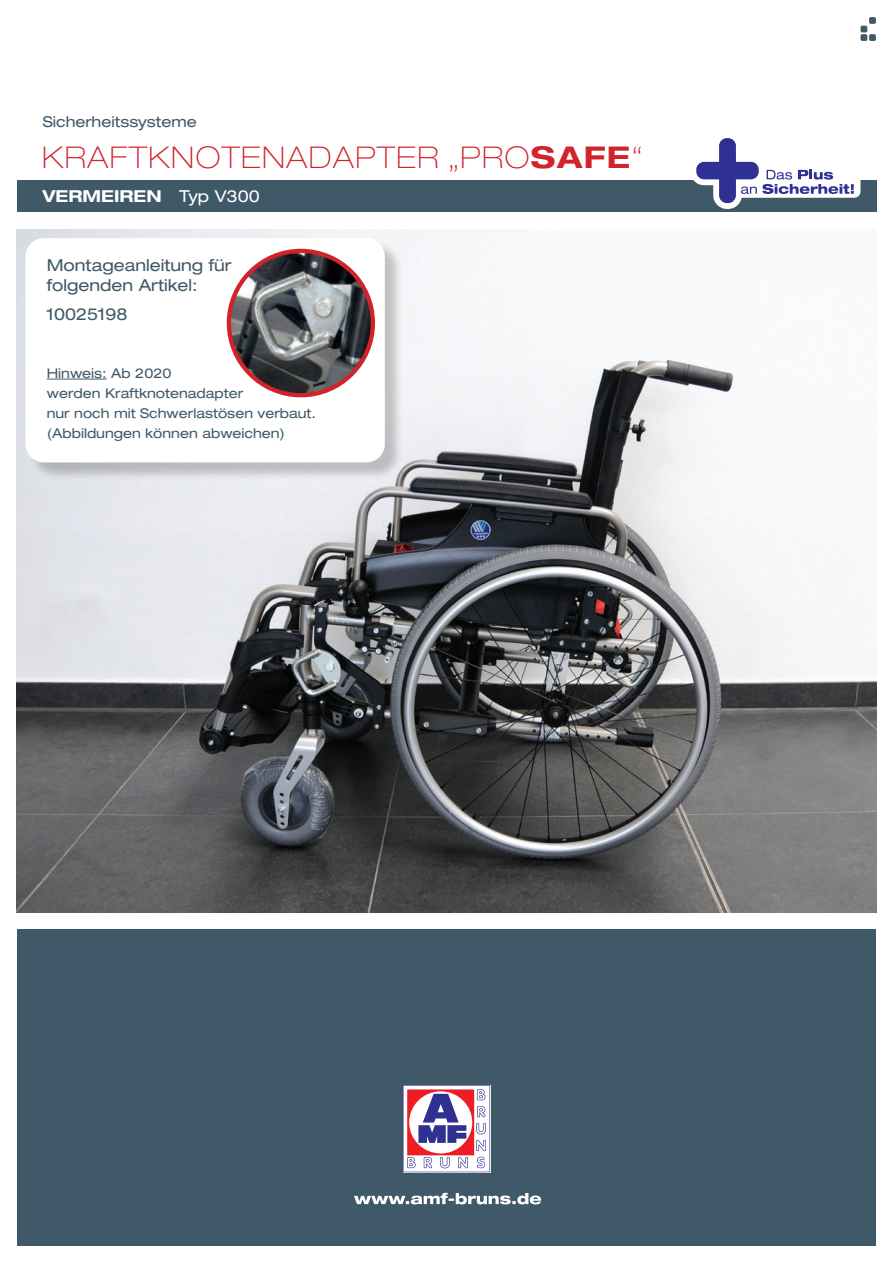
<style>
.page{position:relative;width:893px;height:1263px;background:#fff}
.page>*{position:absolute;margin:0;border:0;box-sizing:border-box;transform-origin:0 0}
.t1{font:100 expanded 30px "Helvetica Neue LT Std";letter-spacing:.05em;color:#d1232a}
.t2{font:expanded 16.5px/20.2px "Helvetica Neue LT Std";color:#405968}
.t3{font:700 expanded 16.5px "Helvetica Neue LT Std";color:#fff}
.t4{font:expanded 15px "Helvetica Neue LT Std";color:#405968}
.t5{font:expanded 13.5px/20.2px "Helvetica Neue LT Std";color:#405968}
.s1{font-weight:700}
.s2{font-weight:400}
</style>
<div class="page">
<div style="left:17px;top:180px;width:859px;height:32px;background:#405968"></div>
<div style="left:869px;top:17px;width:7px;height:7px;background:#405968;border-radius:2px"></div>
<div style="left:860px;top:26px;width:7px;height:6px;background:#405968;border-radius:2px"></div>
<div style="left:860px;top:34px;width:7px;height:7px;background:#405968;border-radius:2px"></div>
<div style="left:869px;top:34px;width:7px;height:7px;background:#405968;border-radius:2px"></div>
<div style="left:17px;top:929px;width:859px;height:317px;background:#405968"></div>
<svg style="left:354px;top:1193px;width:187px;height:11px"></svg>
<svg style="left:403px;top:1085px;width:87px;height:87px;background:#c9a4bd"></svg>
<div style="left:733px;top:164px;width:127px;height:34px;background:#fff;border-radius:6px"></div>
<svg style="left:693px;top:138px;width:161px;height:71px"></svg>
<div style="left:719px;top:138px;width:17px;height:65px;background:#2e3092;border-radius:8px"></div>
<div style="left:696px;top:162px;width:63px;height:17px;background:#2e3092;border-radius:8px"></div>
<img style="left:17px;top:230px;width:860px;height:683px">
<div style="left:28px;top:240px;width:376px;height:241px;background:#231f20;opacity:.24"></div>
<div style="left:26px;top:238px;width:359px;height:224px;background:#fff;border-radius:18px"></div>
<hr style="left:47px;top:379px;width:60px;height:1px;background:#405968">
<img style="left:229px;top:251px;width:144px;height:144px;border-radius:72px">
<div style="left:227px;top:249px;width:148px;height:148px;border:4px solid #d1232a;border-radius:50%"></div>
<p class="t4" style="left:43px;top:113px;width:156px">Sicherheitssysteme</p>
<h1 class="t1" style="left:42px;top:140px;width:602px">KRAFTKNOTENADAPTER „PRO<span class="s1">SAFE</span>“</h1>
<p class="t3" style="left:43px;top:186px;width:219px">VERMEIREN <span class="s2">Typ V300</span></p>
<p class="t2" style="left:47px;top:255px;width:186px">Montageanleitung für folgenden Artikel:</p>
<p class="t2" style="left:47px;top:304px;width:82px">10025198</p>
<p class="t5" style="left:47px;top:363px;width:271px">Hinweis: Ab 2020<br>werden Kraftknotenadapter<br>nur noch mit Schwerlastösen verbaut. (Abbildungen können abweichen)</p>
</div>
